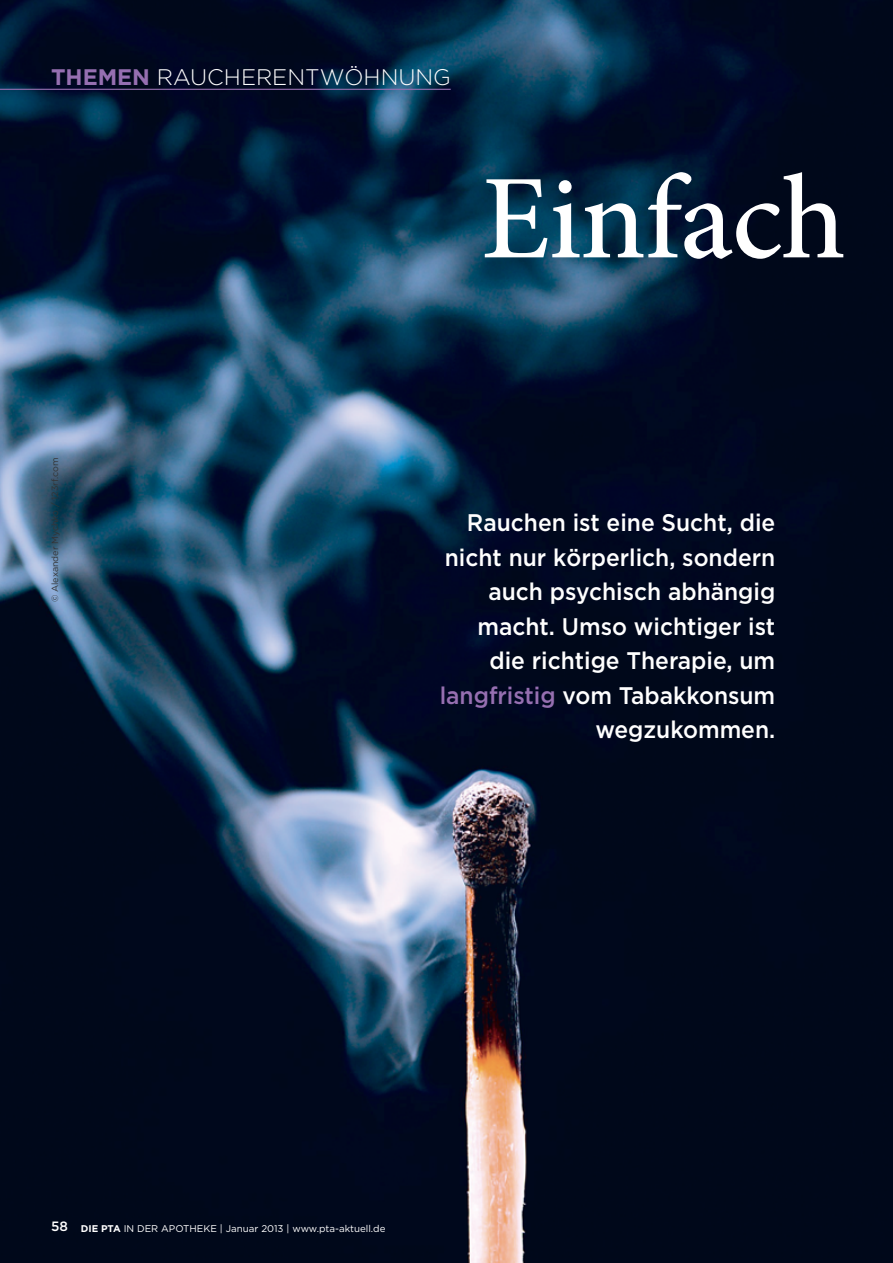
<style>
.page{position:relative;width:893px;height:1263px;background:#fff}
.page>*{position:absolute;margin:0;border:0;box-sizing:border-box;transform-origin:0 0}
.t1{font:500 120px "Minion Pro";letter-spacing:-.01em;color:#fff}
.t2{font:500 24px/34.5px "Gotham";color:#fff;text-align:right;scale:.95 1}
.t3{font:300 22.5px "Gotham";color:#fff}
.t4{font:9.75px "Gotham";color:#fff}
.t5{font:9px "Gotham";color:#343334}
.s1{font-weight:700;color:#966fb1}
.s2{color:#966fb1}
.s3{font-weight:500;font-size:13.5px}
.s4{font-weight:700}
</style>
<div class="page">
<img style="left:0;top:0;width:893px;height:1263px">
<hr style="left:0;top:89px;width:451px;height:1px;background:#966fb1">
<p class="t3" style="left:51px;top:68px;width:401px"><span class="s1">THEMEN</span> RAUCHERENTWÖHNUNG</p>
<h1 class="t1" style="left:481px;top:146px;width:366px">Einfach</h1>
<p class="t5" style="left:52px;top:602px;width:146px;rotate:-90deg">© Alexander Mychko / 123rf.com</p>
<p class="t2" style="left:440px;top:507px;width:355px">Rauchen ist eine Sucht, die nicht nur körperlich, sondern auch psychisch abhängig macht. Umso wichtiger ist die richtige Therapie, um <span class="s2">langfristig</span> vom Tabakkonsum wegzukommen.</p>
<p class="t4" style="left:51px;top:1225px;width:336px"><span class="s3">58</span> <span class="s4">DIE PTA</span> IN DER APOTHEKE | Januar 2013 | www.pta-aktuell.de</p>
</div>
